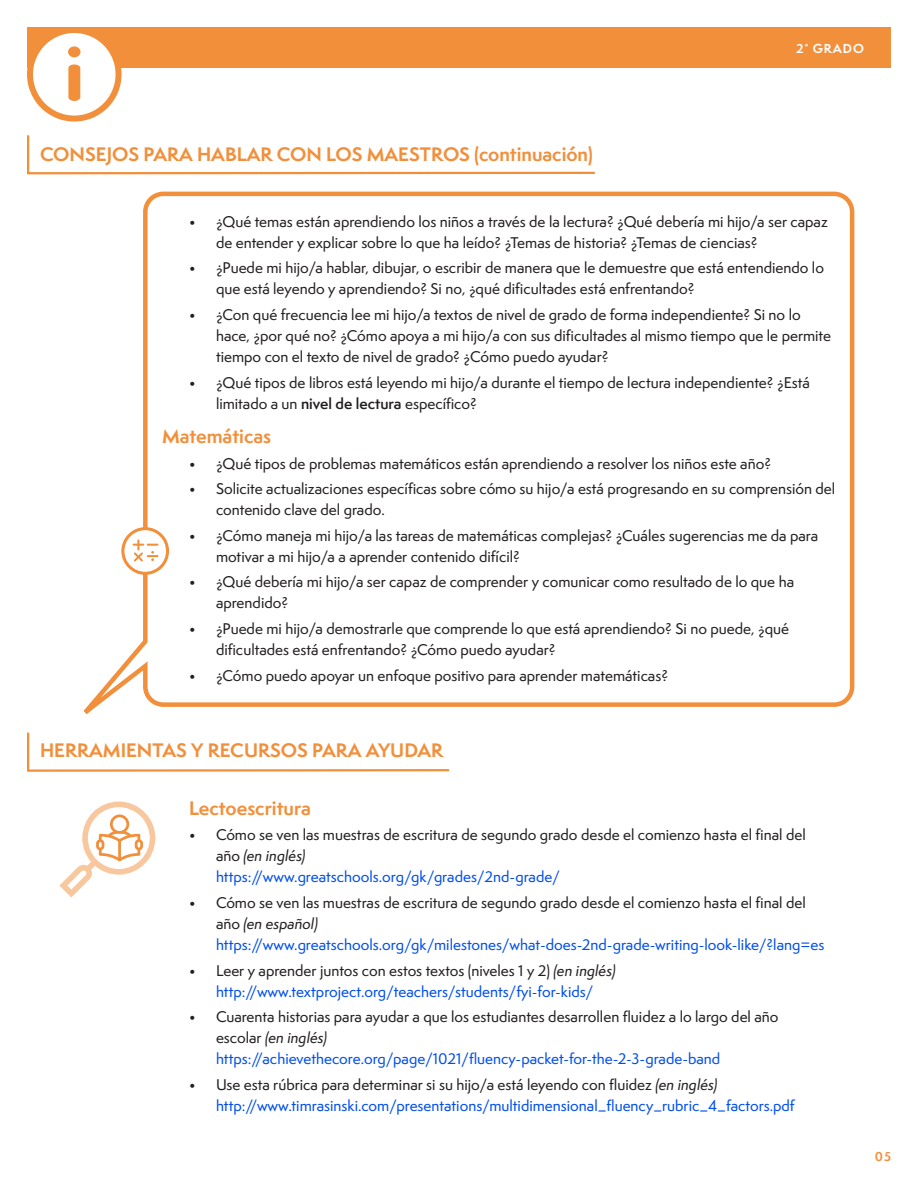
<style>
.page{position:relative;width:918px;height:1188px;background:#fff}
.page>*{position:absolute;margin:0;border:0;box-sizing:border-box;transform-origin:0 0}
.t1{font:700 18px "Semplicita Pro";color:#f18f3b}
.t2{font:500 14.25px/21px "Semplicita Pro";color:#231f20}
.t3{font:500 14.25px/21px "Semplicita Pro";color:#004eee}
.t4{font:700 12px "Semplicita Pro";letter-spacing:.08em;color:#fff}
.t5{font:700 12px "Semplicita Pro";color:#f18f3b}
.s1{font-weight:600}
.s2{font-family:"Semplicita Pro Med It";font-weight:400}
.s3{color:#004eee}
.s4{color:#231f20}
.s5{font-family:"Semplicita Pro Med It";font-weight:400;color:#231f20}
</style>
<div class="page">
<div style="left:27px;top:27px;width:864px;height:41px;background:#f18f3b"></div>
<div style="left:30px;top:30px;width:89px;height:89px;background:#fff;border-radius:50%"></div>
<div style="left:27px;top:27px;width:95px;height:95px;border:6px solid #f18f3b;border-radius:50%"></div>
<svg style="left:68px;top:64px;width:12px;height:37px"></svg>
<div style="left:68px;top:46px;width:13px;height:11px;background:#f18f3b;border-radius:50%"></div>
<svg style="left:27px;top:135px;width:568px;height:40px"></svg>
<svg style="left:83px;top:191px;width:772px;height:523px"></svg>
<svg style="left:27px;top:732px;width:423px;height:40px"></svg>
<svg style="left:123px;top:529px;width:45px;height:44px"></svg>
<div style="left:121px;top:527px;width:48px;height:48px;border:3px solid #f18f3b;border-radius:50%"></div>
<svg style="left:133px;top:539px;width:25px;height:23px"></svg>
<svg style="left:59px;top:802px;width:96px;height:95px"></svg>
<p class="t4" style="left:796px;top:39px;width:69px">2<sup>º</sup> GRADO</p>
<p class="t1" style="left:40px;top:141px;width:554px">CONSEJOS PARA HABLAR CON LOS MAESTROS (continuación)</p>
<p class="t2" style="left:216px;top:211px;width:613px;text-indent:-27px">• ¿Qué temas están aprendiendo los niños a través de la lectura? ¿Qué debería mi hijo/a ser capaz de entender y explicar sobre lo que ha leído? ¿Temas de historia? ¿Temas de ciencias?</p>
<p class="t2" style="left:216px;top:258px;width:610px;text-indent:-27px">• ¿Puede mi hijo/a hablar, dibujar, o escribir de manera que le demuestre que está entendiendo lo que está leyendo y aprendiendo? Si no, ¿qué dificultades está enfrentando?</p>
<p class="t2" style="left:216px;top:304px;width:617px;text-indent:-27px">• ¿Con qué frecuencia lee mi hijo/a textos de nivel de grado de forma independiente? Si no lo hace, ¿por qué no? ¿Cómo apoya a mi hijo/a con sus dificultades al mismo tiempo que le permite tiempo con el texto de nivel de grado? ¿Cómo puedo ayudar?</p>
<p class="t2" style="left:216px;top:372px;width:595px;text-indent:-27px">• ¿Qué tipos de libros está leyendo mi hijo/a durante el tiempo de lectura independiente? ¿Está limitado a un <span class="s1">nivel de lectura</span> específico?</p>
<p class="t1" style="left:162px;top:423px;width:111px">Matemáticas</p>
<p class="t2" style="left:189px;top:453px;width:584px">• ¿Qué tipos de problemas matemáticos están aprendiendo a resolver los niños este año?</p>
<p class="t2" style="left:216px;top:478px;width:621px;text-indent:-27px">• Solicite actualizaciones específicas sobre cómo su hijo/a está progresando en su comprensión del contenido clave del grado.</p>
<p class="t2" style="left:216px;top:525px;width:604px;text-indent:-27px">• ¿Cómo maneja mi hijo/a las tareas de matemáticas complejas? ¿Cuáles sugerencias me da para motivar a mi hijo/a a aprender contenido difícil?</p>
<p class="t2" style="left:216px;top:572px;width:580px;text-indent:-27px">• ¿Qué debería mi hijo/a ser capaz de comprender y comunicar como resultado de lo que ha aprendido?</p>
<p class="t2" style="left:216px;top:618px;width:575px;text-indent:-27px">• ¿Puede mi hijo/a demostrarle que comprende lo que está aprendiendo? Si no puede, ¿qué dificultades está enfrentando? ¿Cómo puedo ayudar?</p>
<p class="t2" style="left:189px;top:665px;width:481px">• ¿Cómo puedo apoyar un enfoque positivo para aprender matemáticas?</p>
<p class="t1" style="left:40px;top:736px;width:405px">HERRAMIENTAS Y RECURSOS PARA AYUDAR</p>
<p class="t1" style="left:189px;top:795px;width:123px">Lectoescritura</p>
<p class="t2" style="left:216px;top:824px;width:591px;text-indent:-27px">• Cómo se ven las muestras de escritura de segundo grado desde el comienzo hasta el final del año <span class="s2">(en inglés)<br></span><span class="s3">https://www.greatschools.org/gk/grades/2nd-grade/</span></p>
<p class="t3" style="left:216px;top:892px;width:610px;text-indent:-27px"><span class="s4">• Cómo se ven las muestras de escritura de segundo grado desde el comienzo hasta el final del año</span> <span class="s5">(en español) </span>https://www.greatschools.org/gk/milestones/what-does-2nd-grade-writing-look-like/?lang=es</p>
<p class="t3" style="left:189px;top:960px;width:428px;text-align:center"><span class="s4">• Leer y aprender juntos con estos textos (niveles 1 y 2)</span> <span class="s5">(en inglés) </span>http://www.textproject.org/teachers/students/fyi-for-kids/</p>
<p class="t2" style="left:216px;top:1006px;width:564px;text-indent:-27px">• Cuarenta historias para ayudar a que los estudiantes desarrollen fluidez a lo largo del año escolar <span class="s2">(en inglés) </span><span class="s3">https://achievethecore.org/page/1021/fluency-packet-for-the-2-3-grade-band</span></p>
<p class="t3" style="left:216px;top:1074px;width:580px;text-indent:-27px"><span class="s4">• Use esta rúbrica para determinar si su hijo/a está leyendo con fluidez</span> <span class="s5">(en inglés) </span>http://www.timrasinski.com/presentations/multidimensional_fluency_rubric_4_factors.pdf</p>
<p class="t5" style="left:875px;top:1147px;width:18px">05</p>
</div>
